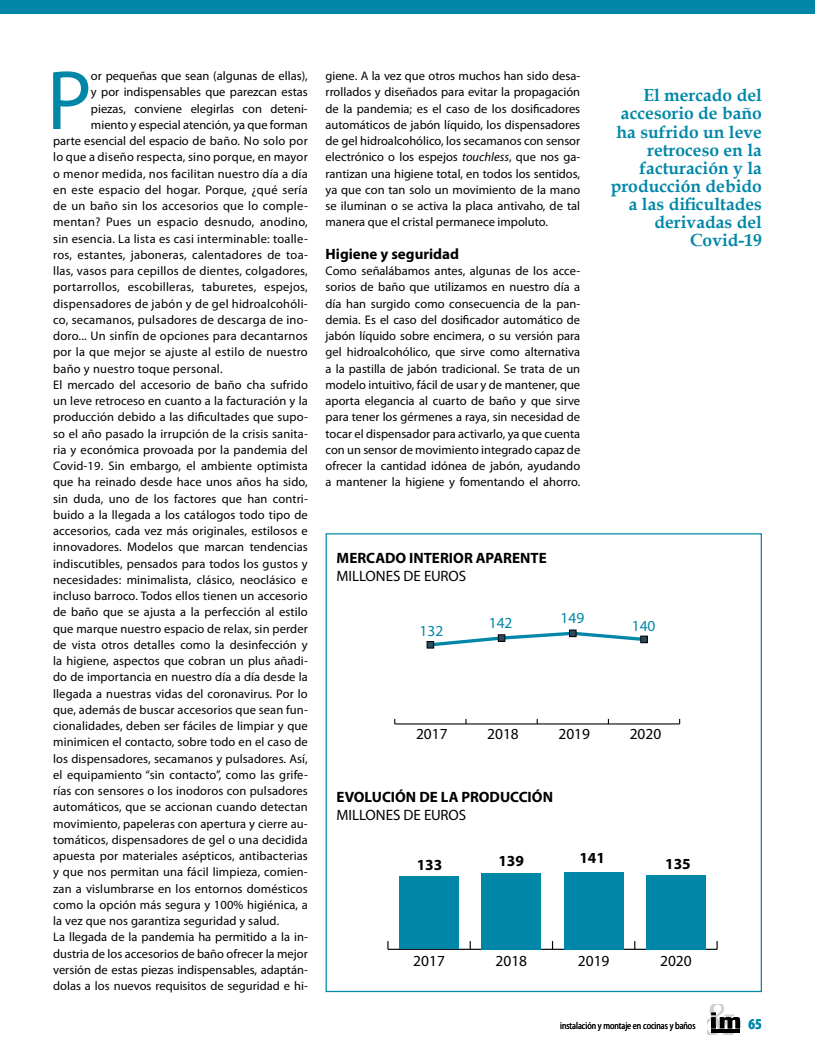
<style>
.page{position:relative;width:815px;height:1063px;background:#fff}
.page>*{position:absolute;margin:0;border:0;box-sizing:border-box;transform-origin:0 0}
.t1{font:84.88px "Myriad Pro";color:#0087a8}
.t2{font:700 17.5px/18.1px "Book Antiqua";color:#0087a8;text-align:right}
.t3{font:15.38px "Myriad Pro";color:#000}
.t4{font:15.38px "Myriad";color:#000}
.t5{font:700 15.38px "Myriad Pro";color:#000}
.t6{font:700 15.38px "Myriad";color:#0087a8}
.t7{font:700 15px "Myriad Pro";color:#000}
.t8{font:15px "Myriad Pro";letter-spacing:-.005em;color:#000}
.t9{font:700 15px "Myriad Pro";color:#0087a8;scale:.8 1}
.t10{font:12.5px/16.2px "Myriad Pro";letter-spacing:.01em;color:#000;text-align:justify}
.t11{font:10px "Myriad Pro";color:#000;scale:.8 1}
.s1{font-style:italic}
</style>
<div class="page">
<div style="left:0;top:0;width:815px;height:14px;background:#0087a8"></div>
<svg style="left:707px;top:1005px;width:33px;height:30px"></svg>
<hr style="left:388px;top:949px;width:329px;height:1px;background:#000">
<svg style="left:387px;top:941px;width:2px;height:8px"></svg>
<svg style="left:716px;top:941px;width:2px;height:8px"></svg>
<div style="left:399px;top:876px;width:60px;height:73px;background:#0087a8"></div>
<div style="left:482px;top:873px;width:59px;height:76px;background:#0087a8"></div>
<div style="left:564px;top:872px;width:59px;height:77px;background:#0087a8"></div>
<div style="left:646px;top:875px;width:60px;height:74px;background:#0087a8"></div>
<hr style="left:395px;top:723px;width:285px;height:2px;background:#000">
<svg style="left:434px;top:630px;width:214px;height:18px"></svg>
<div style="left:427px;top:642px;width:7px;height:6px;background:#2c4a5c"></div>
<div style="left:427px;top:641px;width:7px;height:7px;border:1px solid #000"></div>
<div style="left:498px;top:635px;width:7px;height:6px;background:#2c4a5c"></div>
<div style="left:498px;top:634px;width:7px;height:8px;border:1px solid #000"></div>
<div style="left:569px;top:630px;width:7px;height:7px;background:#2c4a5c"></div>
<div style="left:569px;top:630px;width:7px;height:7px;border:1px solid #000"></div>
<div style="left:641px;top:636px;width:6px;height:7px;background:#2c4a5c"></div>
<div style="left:640px;top:636px;width:8px;height:7px;border:1px solid #000"></div>
<h1 class="t1" style="left:47px;top:48px;width:47px">P</h1>
<p class="t10" style="left:91px;top:68px;width:218px">or pequeñas que sean (algunas de ellas),</p>
<p class="t10" style="left:91px;top:84px;width:218px">y por indispensables que parezcan estas</p>
<p class="t10" style="left:91px;top:100px;width:218px">piezas, conviene elegirlas con deteni-</p>
<p class="t10" style="left:91px;top:116px;width:218px">miento y especial atención, ya que forman</p>
<p class="t10" style="left:53px;top:133px;width:256px">parte esencial del espacio de baño. No solo por</p>
<p class="t10" style="left:53px;top:149px;width:256px">lo que a diseño respecta, sino porque, en mayor</p>
<p class="t10" style="left:53px;top:165px;width:256px">o menor medida, nos facilitan nuestro día a día</p>
<p class="t10" style="left:53px;top:181px;width:256px">en este espacio del hogar. Porque, ¿qué sería</p>
<p class="t10" style="left:53px;top:198px;width:256px">de un baño sin los accesorios que lo comple-</p>
<p class="t10" style="left:53px;top:214px;width:256px">mentan? Pues un espacio desnudo, anodino,</p>
<p class="t10" style="left:53px;top:230px;width:256px">sin esencia. La lista es casi interminable: toalle-</p>
<p class="t10" style="left:53px;top:246px;width:256px">ros, estantes, jaboneras, calentadores de toa-</p>
<p class="t10" style="left:53px;top:263px;width:256px">llas, vasos para cepillos de dientes, colgadores,</p>
<p class="t10" style="left:53px;top:279px;width:256px">portarrollos, escobilleras, taburetes, espejos,</p>
<p class="t10" style="left:53px;top:295px;width:256px">dispensadores de jabón y de gel hidroalcohóli-</p>
<p class="t10" style="left:53px;top:311px;width:256px">co, secamanos, pulsadores de descarga de ino-</p>
<p class="t10" style="left:53px;top:328px;width:256px">doro... Un sinfín de opciones para decantarnos</p>
<p class="t10" style="left:53px;top:344px;width:256px">por la que mejor se ajuste al estilo de nuestro</p>
<p class="t10" style="left:53px;top:360px;width:171px">baño y nuestro toque personal.</p>
<p class="t10" style="left:53px;top:376px;width:256px">El mercado del accesorio de baño cha sufrido</p>
<p class="t10" style="left:53px;top:393px;width:256px">un leve retroceso en cuanto a la facturación y la</p>
<p class="t10" style="left:53px;top:409px;width:256px">producción debido a las dificultades que supo-</p>
<p class="t10" style="left:53px;top:425px;width:256px">so el año pasado la irrupción de la crisis sanita-</p>
<p class="t10" style="left:53px;top:441px;width:256px">ria y económica provoada por la pandemia del</p>
<p class="t10" style="left:53px;top:458px;width:256px">Covid-19. Sin embargo, el ambiente optimista</p>
<p class="t10" style="left:53px;top:474px;width:256px">que ha reinado desde hace unos años ha sido,</p>
<p class="t10" style="left:53px;top:490px;width:256px">sin duda, uno de los factores que han contri-</p>
<p class="t10" style="left:53px;top:506px;width:256px">buido a la llegada a los catálogos todo tipo de</p>
<p class="t10" style="left:53px;top:523px;width:256px">accesorios, cada vez más originales, estilosos e</p>
<p class="t10" style="left:53px;top:539px;width:256px">innovadores. Modelos que marcan tendencias</p>
<p class="t10" style="left:53px;top:555px;width:256px">indiscutibles, pensados para todos los gustos y</p>
<p class="t10" style="left:53px;top:571px;width:256px">necesidades: minimalista, clásico, neoclásico e</p>
<p class="t10" style="left:53px;top:588px;width:256px">incluso barroco. Todos ellos tienen un accesorio</p>
<p class="t10" style="left:53px;top:604px;width:256px">de baño que se ajusta a la perfección al estilo</p>
<p class="t10" style="left:53px;top:620px;width:256px">que marque nuestro espacio de relax, sin perder</p>
<p class="t10" style="left:53px;top:636px;width:256px">de vista otros detalles como la desinfección y</p>
<p class="t10" style="left:53px;top:653px;width:256px">la higiene, aspectos que cobran un plus añadi-</p>
<p class="t10" style="left:53px;top:669px;width:256px">do de importancia en nuestro día a día desde la</p>
<p class="t10" style="left:53px;top:685px;width:256px">llegada a nuestras vidas del coronavirus. Por lo</p>
<p class="t10" style="left:53px;top:701px;width:256px">que, además de buscar accesorios que sean fun-</p>
<p class="t10" style="left:53px;top:718px;width:256px">cionalidades, deben ser fáciles de limpiar y que</p>
<p class="t10" style="left:53px;top:734px;width:256px">minimicen el contacto, sobre todo en el caso de</p>
<p class="t10" style="left:53px;top:750px;width:256px">los dispensadores, secamanos y pulsadores. Así,</p>
<p class="t10" style="left:53px;top:766px;width:256px">el equipamiento “sin contacto”, como las grife-</p>
<p class="t10" style="left:53px;top:783px;width:256px">rías con sensores o los inodoros con pulsadores</p>
<p class="t10" style="left:53px;top:799px;width:256px">automáticos, que se accionan cuando detectan</p>
<p class="t10" style="left:53px;top:815px;width:256px">movimiento, papeleras con apertura y cierre au-</p>
<p class="t10" style="left:53px;top:831px;width:256px">tomáticos, dispensadores de gel o una decidida</p>
<p class="t10" style="left:53px;top:848px;width:256px">apuesta por materiales asépticos, antibacterias</p>
<p class="t10" style="left:53px;top:864px;width:256px">y que nos permitan una fácil limpieza, comien-</p>
<p class="t10" style="left:53px;top:880px;width:256px">zan a vislumbrarse en los entornos domésticos</p>
<p class="t10" style="left:53px;top:896px;width:256px">como la opción más segura y 100% higiénica, a</p>
<p class="t10" style="left:53px;top:913px;width:228px">la vez que nos garantiza seguridad y salud.</p>
<p class="t10" style="left:53px;top:929px;width:256px">La llegada de la pandemia ha permitido a la in-</p>
<p class="t10" style="left:53px;top:945px;width:256px">dustria de los accesorios de baño ofrecer la mejor</p>
<p class="t10" style="left:53px;top:961px;width:256px">versión de estas piezas indispensables, adaptán-</p>
<p class="t10" style="left:53px;top:978px;width:256px">dolas a los nuevos requisitos de seguridad e hi-</p>
<p class="t10" style="left:326px;top:68px;width:256px">giene. A la vez que otros muchos han sido desa&shy;rrollados y diseñados para evitar la propagación de la pandemia; es el caso de los dosificadores automáticos de jabón líquido, los dispensadores de gel hidroalcohólico, los secamanos con sensor electrónico o los espejos <span class="s1">touchless</span>, que nos ga&shy;rantizan una higiene total, en todos los sentidos, ya que con tan solo un movimiento de la mano se iluminan o se activa la placa antivaho, de tal manera que el cristal permanece impoluto.</p>
<p class="t7" style="left:326px;top:244px;width:135px">Higiene y seguridad</p>
<p class="t10" style="left:326px;top:263px;width:256px">Como señalábamos antes, algunas de los acce&shy;sorios de baño que utilizamos en nuestro día a día han surgido como consecuencia de la pan&shy;demia. Es el caso del dosificador automático de jabón líquido sobre encimera, o su versión para gel hidroalcohólico, que sirve como alternativa a la pastilla de jabón tradicional. Se trata de un modelo intuitivo, fácil de usar y de mantener, que aporta elegancia al cuarto de baño y que sirve para tener los gérmenes a raya, sin necesidad de tocar el dispensador para activarlo, ya que cuenta con un sensor de movimiento integrado capaz de ofrecer la cantidad idónea de jabón, ayudando a mantener la higiene y fomentando el ahorro.</p>
<p class="t7" style="left:337px;top:549px;width:212px">MERCADO INTERIOR APARENTE</p>
<p class="t8" style="left:337px;top:567px;width:131px">MILLONES DE EUROS</p>
<p class="t6" style="left:420px;top:621px;width:25px">132</p>
<p class="t6" style="left:489px;top:613px;width:25px">142</p>
<p class="t6" style="left:561px;top:608px;width:25px">149</p>
<h2 class="t2" style="left:611px;top:86px;width:153px">El mercado del accesorio de baño ha sufrido un leve retroceso en la facturación y la producción debido a las dificultades derivadas del<br>Covid-19</h2>
<p class="t6" style="left:632px;top:616px;width:25px">140</p>
<p class="t4" style="left:416px;top:724px;width:33px">2017</p>
<p class="t4" style="left:487px;top:724px;width:33px">2018</p>
<p class="t4" style="left:558px;top:724px;width:33px">2019</p>
<p class="t4" style="left:630px;top:724px;width:33px">2020</p>
<p class="t7" style="left:337px;top:787px;width:218px">EVOLUCIÓN DE LA PRODUCCIÓN</p>
<p class="t8" style="left:337px;top:805px;width:131px">MILLONES DE EUROS</p>
<p class="t5" style="left:579px;top:848px;width:27px">141</p>
<p class="t5" style="left:417px;top:854px;width:27px">133</p>
<p class="t5" style="left:498px;top:851px;width:27px">139</p>
<p class="t5" style="left:665px;top:854px;width:27px">135</p>
<p class="t3" style="left:413px;top:951px;width:33px">2017</p>
<p class="t3" style="left:496px;top:951px;width:33px">2018</p>
<p class="t3" style="left:578px;top:951px;width:33px">2019</p>
<p class="t3" style="left:660px;top:951px;width:33px">2020</p>
<p class="t11" style="left:560px;top:1019px;width:171px">instalación y montaje en cocinas y baños</p>
<p class="t9" style="left:749px;top:1014px;width:18px">65</p>
</div>
